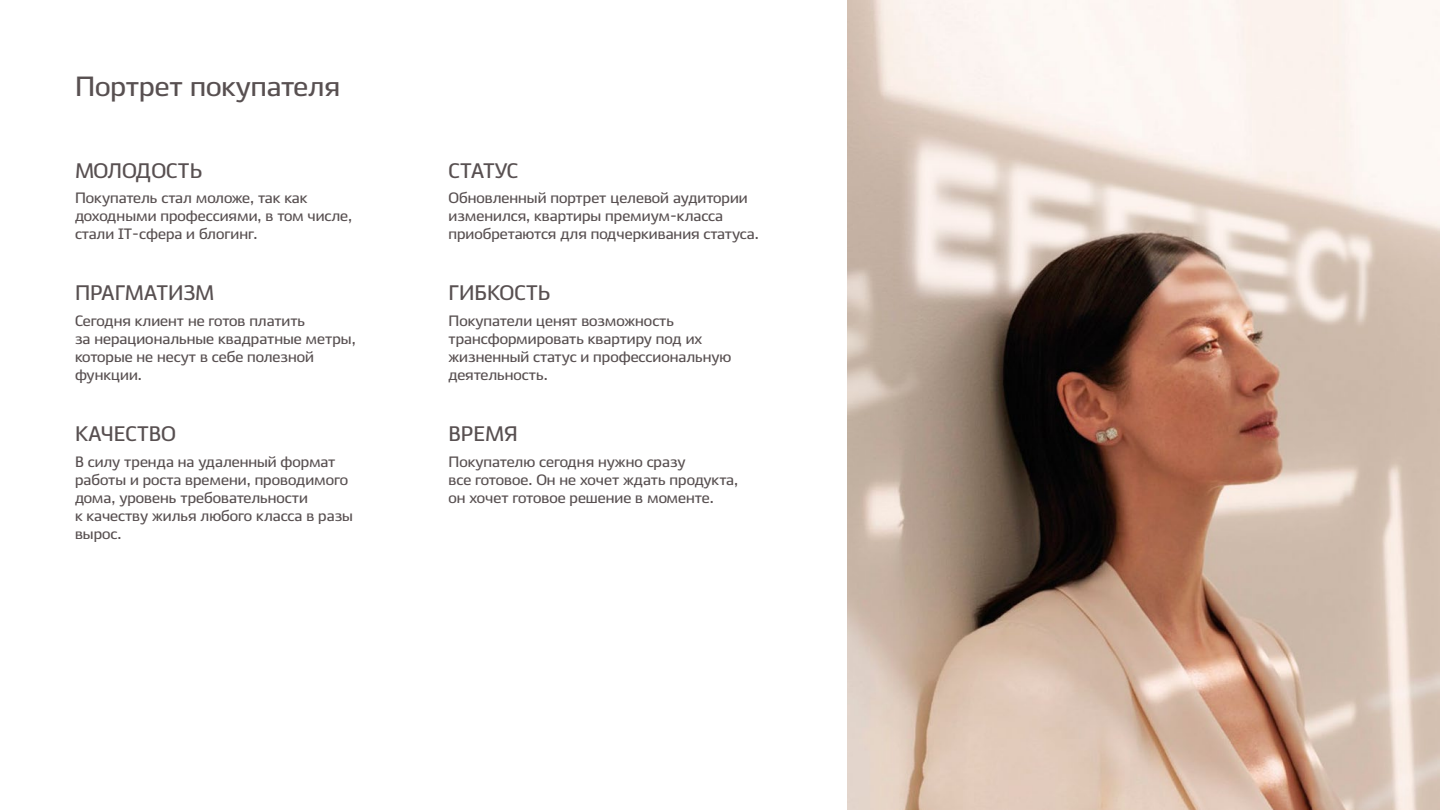
<style>
.page{position:relative;width:1440px;height:810px;background:#fff}
.page>*{position:absolute;margin:0;border:0;box-sizing:border-box;transform-origin:0 0}
.t1{font:700 27.75px "ALS Ekibastuz";color:#585051}
.t2{font:700 21px "ALS Ekibastuz";color:#585051}
.t3{font:700 15px/18px "ALS Ekibastuz";color:#585051}
</style>
<div class="page">
<img style="left:848px;top:0;width:592px;height:810px">
<h1 class="t1" style="left:75px;top:69px;width:267px">Портрет покупателя</h1>
<h2 class="t2" style="left:75px;top:158px;width:129px">МОЛОДОСТЬ</h2>
<p class="t3" style="left:75px;top:189px;width:279px">Покупатель стал моложе, так как доходными профессиями, в том числе, стали IT-сфера и блогинг.</p>
<h2 class="t2" style="left:75px;top:280px;width:141px">ПРАГМАТИЗМ</h2>
<p class="t3" style="left:75px;top:312px;width:282px">Сегодня клиент не готов платить<br>за нерациональные квадратные метры, которые не несут в себе полезной функции.</p>
<h2 class="t2" style="left:75px;top:421px;width:103px">КАЧЕСТВО</h2>
<p class="t3" style="left:75px;top:453px;width:280px">В силу тренда на удаленный формат работы и роста времени, проводимого дома, уровень требовательности<br>к качеству жилья любого класса в разы вырос.</p>
<h2 class="t2" style="left:448px;top:158px;width:72px">СТАТУС</h2>
<p class="t3" style="left:448px;top:189px;width:312px">Обновленный портрет целевой аудитории изменился, квартиры премиум-класса приобретаются для подчеркивания статуса.</p>
<h2 class="t2" style="left:448px;top:280px;width:104px">ГИБКОСТЬ</h2>
<p class="t3" style="left:448px;top:312px;width:285px">Покупатели ценят возможность трансформировать квартиру под их жизненный статус и профессиональную деятельность.</p>
<h2 class="t2" style="left:448px;top:421px;width:71px">ВРЕМЯ</h2>
<p class="t3" style="left:448px;top:453px;width:291px">Покупателю сегодня нужно сразу<br>все готовое. Он не хочет ждать продукта, он хочет готовое решение в моменте.</p>
</div>
